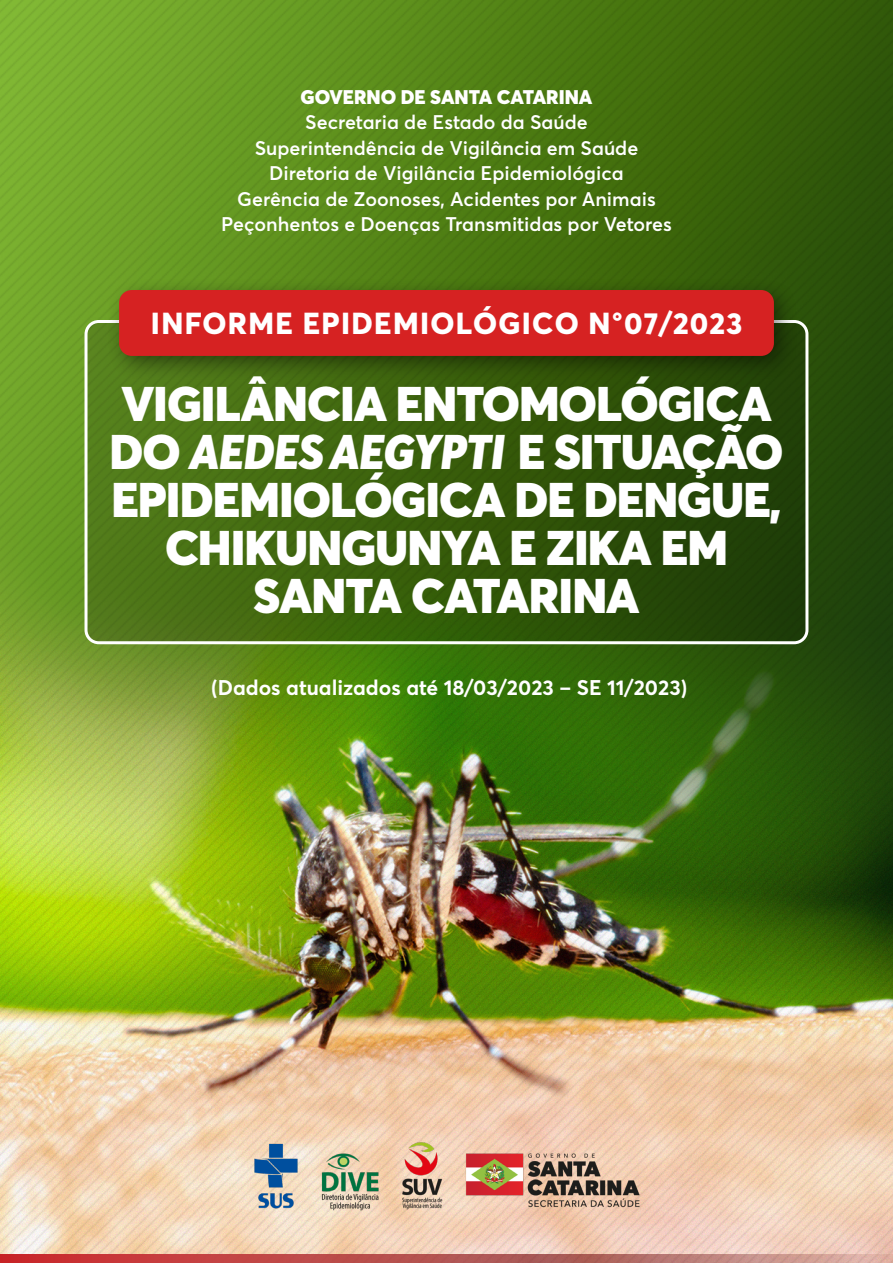
<style>
.page{position:relative;width:893px;height:1263px;background:#fff}
.page>*{position:absolute;margin:0;border:0;box-sizing:border-box;transform-origin:0 0}
.t1{font:900 48px/48px "Averta";letter-spacing:-.02em;color:#fff;text-align:center}
.t2{font:800 30px "Averta";letter-spacing:.045em;color:#fff}
.t3{font:700 21px "Averta";color:#fff}
.t4{font:600 19.5px/25.5px "Averta";color:#fff;text-align:center}
.t5{font:900 19.5px "Averta";color:#fff}
.s1{font-style:italic}
</style>
<div class="page">
<img style="left:0;top:0;width:893px;height:1254px">
<div style="left:86px;top:321px;width:721px;height:322px;background:linear-gradient(to right,#537d17,#1c3b03);border-radius:13px"></div>
<div style="left:85px;top:320px;width:723px;height:324px;border:3px solid #fff;border-radius:13px"></div>
<div style="left:106px;top:277px;width:693px;height:104px;background:#000;opacity:.45"></div>
<div style="left:119px;top:290px;width:655px;height:66px;background:#d62222;border-radius:13px"></div>
<svg style="left:0;top:1254px;width:893px;height:9px;background:#be5e5a"></svg>
<img style="left:254px;top:1142px;width:385px;height:73px">
<p class="t5" style="left:301px;top:84px;width:293px">GOVERNO DE SANTA CATARINA</p>
<p class="t4" style="left:221px;top:109px;width:452px">Secretaria de Estado da Saúde<br>Superintendência de Vigilância em Saúde Diretoria de Vigilância Epidemiológica<br>Gerência de Zoonoses, Acidentes por Animais Peçonhentos e Doenças Transmitidas por Vetores</p>
<h2 class="t2" style="left:151px;top:304px;width:593px">INFORME EPIDEMIOLÓGICO N°07/2023</h2>
<h1 class="t1" style="left:109px;top:379px;width:675px">VIGILÂNCIA ENTOMOLÓGICA<br>DO <span class="s1">AEDES AEGYPTI</span> E SITUAÇÃO<br>EPIDEMIOLÓGICA DE DENGUE,<br>CHIKUNGUNYA E ZIKA EM<br>SANTA CATARINA</h1>
<p class="t3" style="left:211px;top:674px;width:478px">(Dados atualizados até 18/03/2023 – SE 11/2023)</p>
</div>
